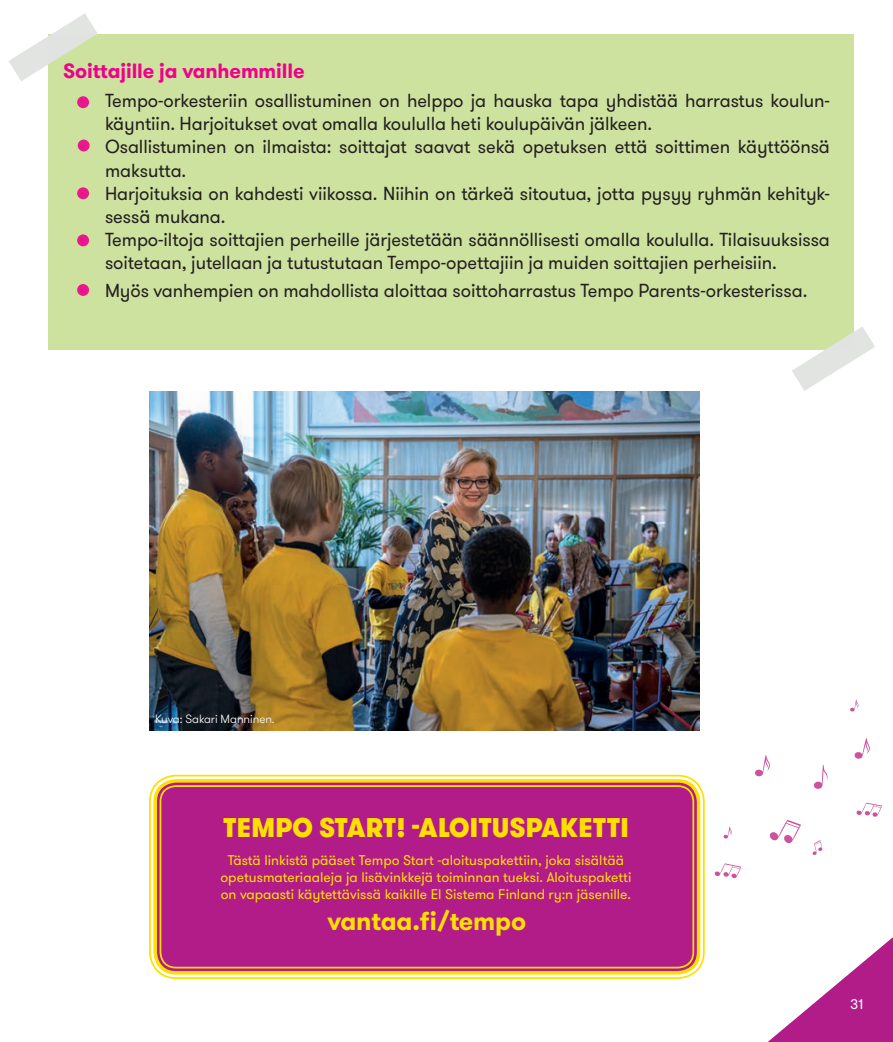
<style>
.page{position:relative;width:893px;height:1042px;background:#fff}
.page>*{position:absolute;margin:0;border:0;box-sizing:border-box;transform-origin:0 0}
.t1{font:900 26.95px "GT Walsheim";letter-spacing:.01em;color:#ffdf01;scale:.93 1}
.t2{font:700 25.72px "GT Walsheim";letter-spacing:-.005em;color:#ffdf01}
.t3{font:700 20.65px "GT Walsheim";letter-spacing:-.005em;color:#ed028c}
.t4{font:18.9px/23.1px "GT Walsheim";letter-spacing:-.005em;color:#231f20}
.t5{font:14px/16.8px "GT Walsheim";color:#ffdf01;text-align:center}
.t6{font:14px "GT Walsheim";color:#fff}
.t7{font:300 12.08px "GT Walsheim";letter-spacing:-.005em;color:#fff}
</style>
<div class="page">
<div style="left:48px;top:35px;width:805px;height:315px;background:#cde29e"></div>
<svg style="left:9px;top:13px;width:89px;height:68px"></svg>
<svg style="left:792px;top:326px;width:83px;height:65px"></svg>
<div style="left:155px;top:781px;width:544px;height:192px;background:#b11c89;border-radius:21px"></div>
<div style="left:149px;top:775px;width:556px;height:204px;border:2px solid #ffdf01;border-radius:26px"></div>
<div style="left:153px;top:779px;width:547px;height:195px;border:4px solid #ffdf01;border-radius:21px"></div>
<div style="left:160px;top:785px;width:534px;height:183px;border:2px solid #ffdf01;border-radius:16px"></div>
<div style="left:77px;top:96px;width:12px;height:12px;background:#ea148b;border-radius:50%"></div>
<div style="left:78px;top:140px;width:12px;height:11px;background:#ea148b;border-radius:50%"></div>
<div style="left:77px;top:187px;width:12px;height:12px;background:#ea148b;border-radius:50%"></div>
<div style="left:77px;top:234px;width:12px;height:12px;background:#ea148b;border-radius:50%"></div>
<div style="left:77px;top:284px;width:12px;height:12px;background:#ea148b;border-radius:50%"></div>
<svg style="left:770px;top:820px;width:31px;height:23px"></svg>
<svg style="left:854px;top:738px;width:16px;height:21px"></svg>
<svg style="left:856px;top:803px;width:26px;height:14px"></svg>
<svg style="left:814px;top:765px;width:13px;height:24px"></svg>
<svg style="left:813px;top:840px;width:9px;height:15px"></svg>
<svg style="left:715px;top:863px;width:26px;height:15px"></svg>
<svg style="left:755px;top:755px;width:15px;height:21px"></svg>
<svg style="left:850px;top:699px;width:8px;height:12px"></svg>
<svg style="left:724px;top:826px;width:8px;height:12px"></svg>
<img style="left:149px;top:392px;width:551px;height:338px">
<svg style="left:768px;top:937px;width:125px;height:105px"></svg>
<p class="t3" style="left:63px;top:57px;width:243px">Soittajille ja vanhemmille</p>
<p class="t4" style="left:105px;top:90px;width:726px;text-indent:-26px">• Tempo-orkesteriin osallistuminen on helppo ja hauska tapa yhdistää harrastus koulun&shy;käyntiin. Harjoitukset ovat omalla koululla heti koulupäivän jälkeen.</p>
<p class="t4" style="left:105px;top:136px;width:726px;text-indent:-26px">• Osallistuminen on ilmaista: soittajat saavat sekä opetuksen että soittimen käyttöönsä maksutta.</p>
<p class="t4" style="left:105px;top:182px;width:726px;text-indent:-26px">• Harjoituksia on kahdesti viikossa. Niihin on tärkeä sitoutua, jotta pysyy ryhmän kehityk&shy;sessä mukana.</p>
<p class="t4" style="left:105px;top:228px;width:726px;text-indent:-26px">• Tempo-iltoja soittajien perheille järjestetään säännöllisesti omalla koululla. Tilaisuuksissa soitetaan, jutellaan ja tutustutaan Tempo-opettajiin ja muiden soittajien perheisiin.</p>
<p class="t4" style="left:79px;top:279px;width:730px">• Myös vanhempien on mahdollista aloittaa soittoharrastus Tempo Parents-orkesterissa.</p>
<p class="t7" style="left:155px;top:711px;width:121px">Kuva: Sakari Manninen.</p>
<h1 class="t1" style="left:223px;top:809px;width:438px">TEMPO START! -ALOITUSPAKETTI</h1>
<p class="t5" style="left:220px;top:852px;width:412px">Tästä linkistä pääset Tempo Start -aloituspakettiin, joka sisältää opetusmateriaaleja ja lisävinkkejä toiminnan tueksi. Aloituspaketti on vapaasti käytettävissä kaikille El Sistema Finland ry:n jäsenille.</p>
<h2 class="t2" style="left:327px;top:904px;width:200px">vantaa.fi/tempo</h2>
<p class="t6" style="left:850px;top:995px;width:14px">31</p>
</div>
